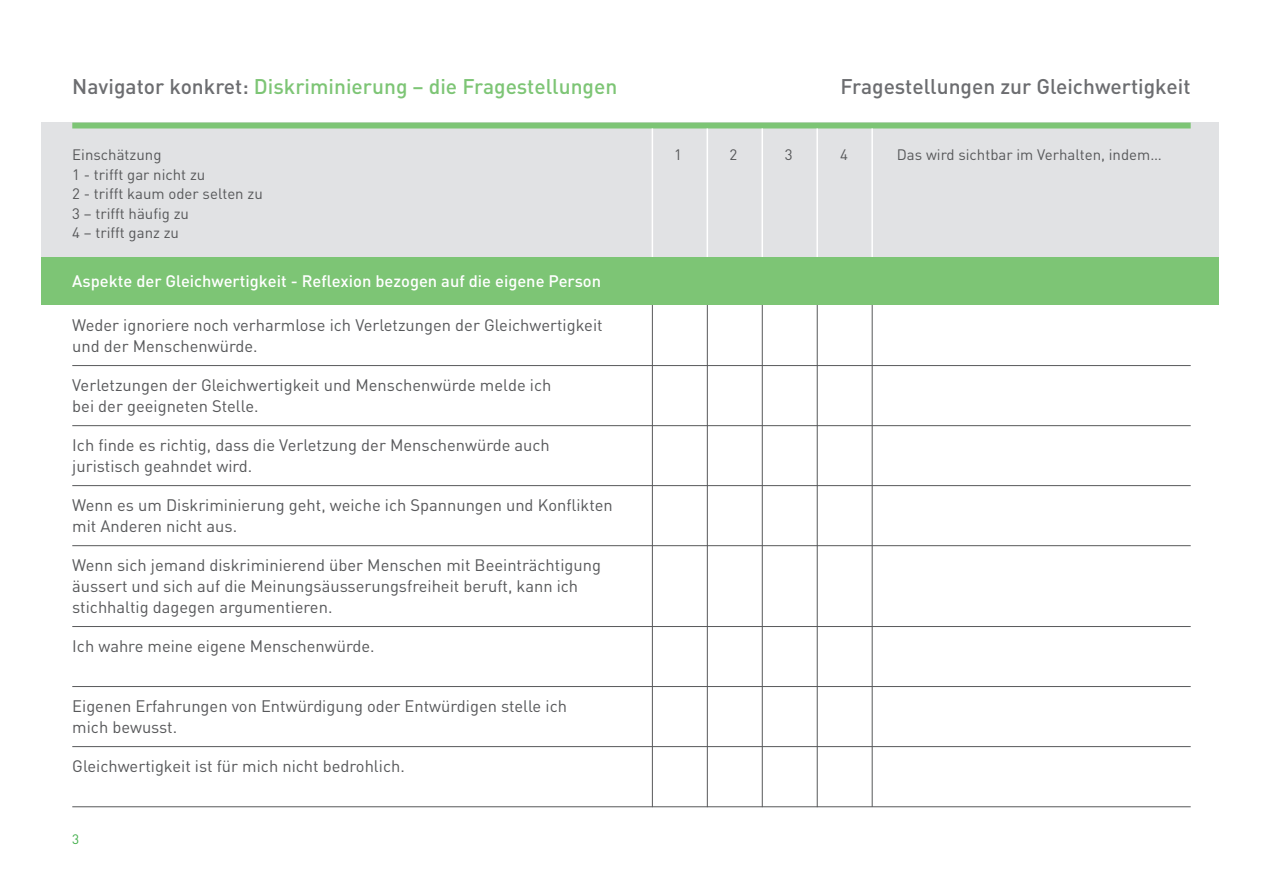
<style>
.page{position:relative;width:1263px;height:893px;background:#fff}
.page>*{position:absolute;margin:0;border:0;box-sizing:border-box;transform-origin:0 0}
.t1{font:500 21px "DINOT";color:#7dc575}
.t2{font:500 21px "DINOT";color:#6c6d70}
.t3{font:16.5px/21px "DINOT";color:#57585a}
.t4{font:500 16.5px "DINOT";color:#fff}
.t5{font:15px/19.5px "DINOT";color:#57585a}
.t6{font:13.5px "DINOT";color:#40ae49}
.s1{color:#6c6d70}
</style>
<div class="page">
<div style="left:41px;top:123px;width:1178px;height:140px;background:#e1e2e4"></div>
<div style="left:72px;top:123px;width:1119px;height:5px;background:#7dc575"></div>
<hr style="left:871px;top:128px;width:2px;height:135px;background:#fff">
<hr style="left:872px;top:303px;width:1px;height:504px;background:#57585a">
<hr style="left:816px;top:128px;width:2px;height:135px;background:#fff">
<hr style="left:817px;top:301px;width:1px;height:506px;background:#57585a">
<hr style="left:761px;top:128px;width:2px;height:135px;background:#fff">
<hr style="left:762px;top:301px;width:1px;height:506px;background:#57585a">
<hr style="left:706px;top:128px;width:2px;height:135px;background:#fff">
<hr style="left:707px;top:301px;width:1px;height:506px;background:#57585a">
<hr style="left:652px;top:128px;width:1px;height:135px;background:#fff">
<hr style="left:652px;top:301px;width:1px;height:506px;background:#57585a">
<div style="left:41px;top:257px;width:1178px;height:47px;background:#7dc575"></div>
<hr style="left:72px;top:365px;width:1119px;height:1px;background:#57585a">
<hr style="left:72px;top:425px;width:1119px;height:1px;background:#57585a">
<hr style="left:72px;top:485px;width:1119px;height:1px;background:#57585a">
<hr style="left:72px;top:545px;width:1119px;height:1px;background:#57585a">
<hr style="left:72px;top:626px;width:1119px;height:1px;background:#57585a">
<hr style="left:72px;top:686px;width:1119px;height:1px;background:#57585a">
<hr style="left:72px;top:746px;width:1119px;height:1px;background:#57585a">
<hr style="left:72px;top:806px;width:1119px;height:1px;background:#57585a">
<p class="t1" style="left:72px;top:72px;width:547px"><span class="s1">Navigator konkret:</span> Diskriminierung – die Fragestellungen</p>
<p class="t5" style="left:72px;top:144px;width:192px">Einschätzung<br>1 - trifft gar nicht zu<br>2 - trifft kaum oder selten zu<br>3 – trifft häufig zu<br>4 – trifft ganz zu</p>
<p class="t4" style="left:72px;top:270px;width:530px">Aspekte der Gleichwertigkeit - Reflexion bezogen auf die eigene Person</p>
<p class="t3" style="left:72px;top:314px;width:532px">Weder ignoriere noch verharmlose ich Verletzungen der Gleichwertigkeit und der Menschenwürde.</p>
<p class="t3" style="left:72px;top:374px;width:481px">Verletzungen der Gleichwertigkeit und Menschenwürde melde ich bei der geeigneten Stelle.</p>
<p class="t3" style="left:72px;top:434px;width:479px">Ich finde es richtig, dass die Verletzung der Menschenwürde auch juristisch geahndet wird.</p>
<p class="t3" style="left:72px;top:494px;width:542px">Wenn es um Diskriminierung geht, weiche ich Spannungen und Konflikten mit Anderen nicht aus.</p>
<p class="t3" style="left:72px;top:554px;width:530px">Wenn sich jemand diskriminierend über Menschen mit Beeinträchtigung äussert und sich auf die Meinungsäusserungsfreiheit beruft, kann ich stichhaltig dagegen argumentieren.</p>
<p class="t3" style="left:72px;top:635px;width:304px">Ich wahre meine eigene Menschenwürde.</p>
<p class="t3" style="left:72px;top:695px;width:496px">Eigenen Erfahrungen von Entwürdigung oder Entwürdigen stelle ich mich bewusst.</p>
<p class="t3" style="left:72px;top:755px;width:334px">Gleichwertigkeit ist für mich nicht bedrohlich.</p>
<p class="t6" style="left:72px;top:830px;width:9px">3</p>
<p class="t2" style="left:840px;top:72px;width:352px">Fragestellungen zur Gleichwertigkeit</p>
<p class="t5" style="left:674px;top:144px;width:9px">1</p>
<p class="t5" style="left:729px;top:144px;width:9px">2</p>
<p class="t5" style="left:785px;top:144px;width:9px">3</p>
<p class="t5" style="left:840px;top:144px;width:9px">4</p>
<p class="t5" style="left:897px;top:144px;width:266px">Das wird sichtbar im Verhalten, indem…</p>
</div>
